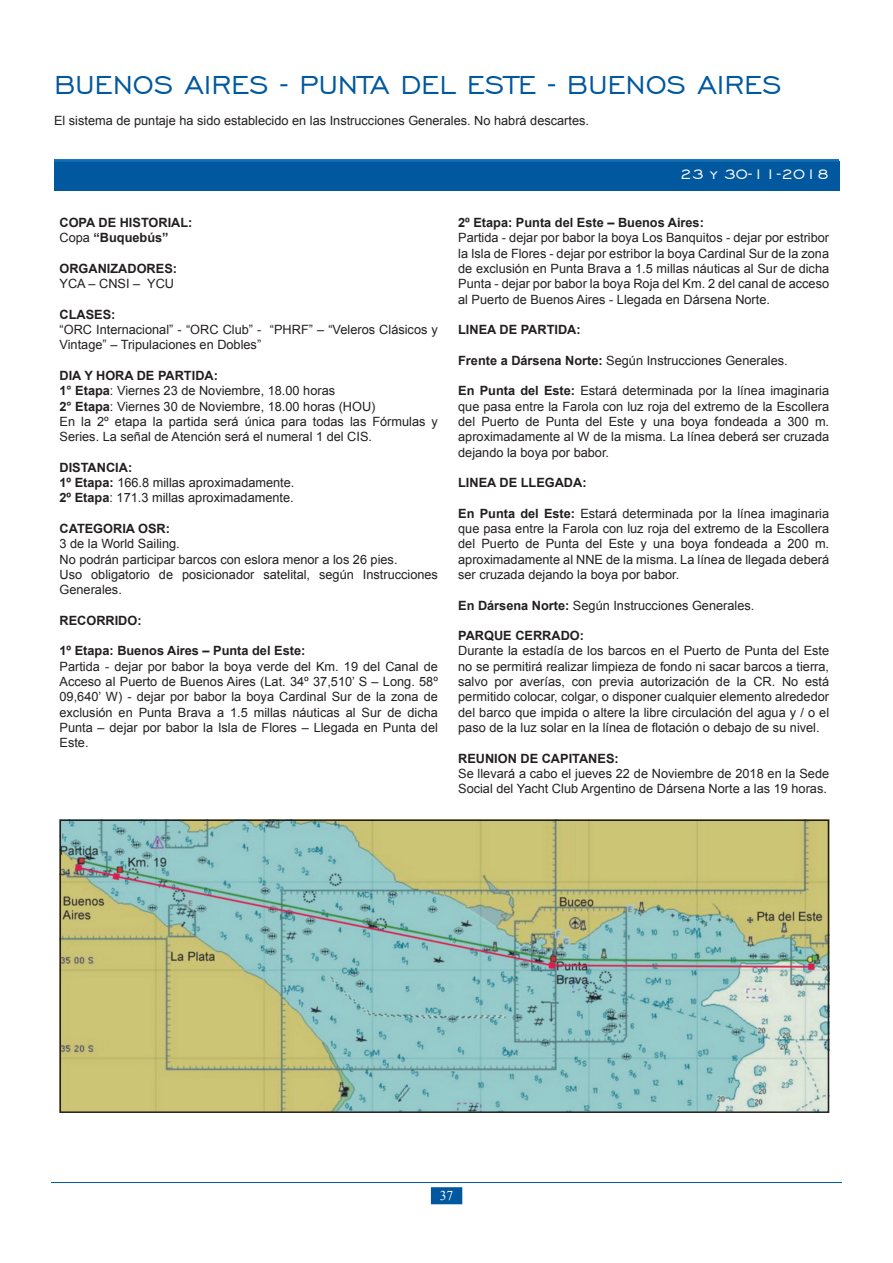
<style>
.page{position:relative;width:893px;height:1263px;background:#fff}
.page>*{position:absolute;margin:0;border:0;box-sizing:border-box;transform-origin:0 0}
.t1{font:33px "Engravers Gothic BT";color:#01589e}
.t2{font:18px "Engravers Gothic BT";color:#fff}
.t3{font:13.5px "Times New Roman";color:#fff}
.t4{font:12.75px/15.3px "Arial";color:#231f20}
.t5{font:700 12.75px/15.3px "Arial";color:#231f20}
.s1{font-weight:400}
.s2{font-weight:700}
</style>
<div class="page">
<div style="left:54px;top:161px;width:785px;height:30px;background:#01589e"></div>
<hr style="left:54px;top:159px;width:785px;height:3px;background:#0f6eb8">
<img style="left:63px;top:822px;width:763px;height:288px">
<div style="left:60px;top:819px;width:769px;height:294px;border:2px solid #231f20"></div>
<hr style="left:51px;top:1182px;width:791px;height:1px;background:#01589e">
<div style="left:431px;top:1187px;width:31px;height:17px;background:#01589e"></div>
<h1 class="t1" style="left:54px;top:67px;width:729px">BUENOS AIRES - PUNTA DEL ESTE - BUENOS AIRES</h1>
<p class="t4" style="left:54px;top:113px;width:537px">El sistema de puntaje ha sido establecido en las Instrucciones Generales. No habrá descartes.</p>
<p class="t5" style="left:60px;top:215px;width:134px">COPA DE HISTORIAL:<br><span class="s1">Copa</span> “Buquebús”</p>
<p class="t5" style="left:60px;top:261px;width:119px">ORGANIZADORES:</p>
<p class="t4" style="left:60px;top:276px;width:116px">YCA – CNSI – YCU</p>
<p class="t5" style="left:60px;top:307px;width:57px">CLASES:</p>
<p class="t4" style="left:60px;top:322px;width:380px">“ORC Internacional” - “ORC Club” - “PHRF” – “Veleros Clásicos y<br>Vintage” – Tripulaciones en Dobles”</p>
<p class="t4" style="left:60px;top:368px;width:380px"><span class="s2">DIA Y HORA DE PARTIDA:<br>1° Etapa</span>: Viernes 23 de Noviembre, 18.00 horas<br><span class="s2">2° Etapa</span>: Viernes 30 de Noviembre, 18.00 horas (HOU)<br>En la 2º etapa la partida será única para todas las Fórmulas y Series. La señal de Atención será el numeral 1 del CIS.</p>
<p class="t4" style="left:60px;top:460px;width:236px"><span class="s2">DISTANCIA:<br>1º Etapa:</span> 166.8 millas aproximadamente.<br><span class="s2">2º Etapa</span>: 171.3 millas aproximadamente.</p>
<p class="t5" style="left:60px;top:521px;width:112px">CATEGORIA OSR:</p>
<p class="t4" style="left:60px;top:536px;width:380px">3 de la World Sailing.<br>No podrán participar barcos con eslora menor a los 26 pies.<br>Uso obligatorio de posicionador satelital, según Instrucciones Generales.</p>
<p class="t5" style="left:60px;top:613px;width:84px">RECORRIDO:</p>
<p class="t5" style="left:60px;top:644px;width:247px">1º Etapa: Buenos Aires – Punta del Este:</p>
<p class="t4" style="left:60px;top:659px;width:380px;text-align:justify">Partida - dejar por babor la boya verde del Km. 19 del Canal de Acceso al Puerto de Buenos Aires (Lat. 34º 37,510’ S – Long. 58º 09,640’ W) - dejar por babor la boya Cardinal Sur de la zona de exclusión en Punta Brava a 1.5 millas náuticas al Sur de dicha Punta – dejar por babor la Isla de Flores – Llegada en Punta del Este.</p>
<h2 class="t2" style="left:680px;top:164px;width:151px">23 y 30-11-2018</h2>
<p class="t5" style="left:458px;top:215px;width:247px">2º Etapa: Punta del Este – Buenos Aires:</p>
<p class="t4" style="left:458px;top:230px;width:372px;text-align:justify">Partida - dejar por babor la boya Los Banquitos - dejar por estribor la Isla de Flores - dejar por estribor la boya Cardinal Sur de la zona de exclusión en Punta Brava a 1.5 millas náuticas al Sur de dicha Punta - dejar por babor la boya Roja del Km. 2 del canal de acceso al Puerto de Buenos Aires - Llegada en Dársena Norte.</p>
<p class="t5" style="left:458px;top:322px;width:124px">LINEA DE PARTIDA:</p>
<p class="t4" style="left:458px;top:353px;width:331px"><span class="s2">Frente a Dársena Norte:</span> Según Instrucciones Generales.</p>
<p class="t4" style="left:458px;top:383px;width:372px;text-align:justify"><span class="s2">En Punta del Este:</span> Estará determinada por la línea imaginaria que pasa entre la Farola con luz roja del extremo de la Escollera del Puerto de Punta del Este y una boya fondeada a 300 m. aproximadamente al W de la misma. La línea deberá ser cruzada dejando la boya por babor.</p>
<p class="t5" style="left:458px;top:475px;width:130px">LINEA DE LLEGADA:</p>
<p class="t4" style="left:458px;top:506px;width:372px;text-align:justify"><span class="s2">En Punta del Este:</span> Estará determinada por la línea imaginaria que pasa entre la Farola con luz roja del extremo de la Escollera del Puerto de Punta del Este y una boya fondeada a 200 m. aproximadamente al NNE de la misma. La línea de llegada deberá ser cruzada dejando la boya por babor.</p>
<p class="t4" style="left:458px;top:597px;width:298px"><span class="s2">En Dársena Norte:</span> Según Instrucciones Generales.</p>
<p class="t5" style="left:458px;top:628px;width:127px">PARQUE CERRADO:</p>
<p class="t4" style="left:458px;top:643px;width:372px;text-align:justify">Durante la estadía de los barcos en el Puerto de Punta del Este no se permitirá realizar limpieza de fondo ni sacar barcos a tierra, salvo por averías, con previa autorización de la CR. No está permitido colocar, colgar, o disponer cualquier elemento alrededor del barco que impida o altere la libre circulación del agua y / o el paso de la luz solar en la línea de flotación o debajo de su nivel.</p>
<p class="t5" style="left:458px;top:751px;width:162px">REUNION DE CAPITANES:</p>
<p class="t4" style="left:458px;top:766px;width:372px">Se llevará a cabo el jueves 22 de Noviembre de 2018 en la Sede<br>Social del Yacht Club Argentino de Dársena Norte a las 19 horas.</p>
<p class="t3" style="left:440px;top:1187px;width:15px">37</p>
</div>
